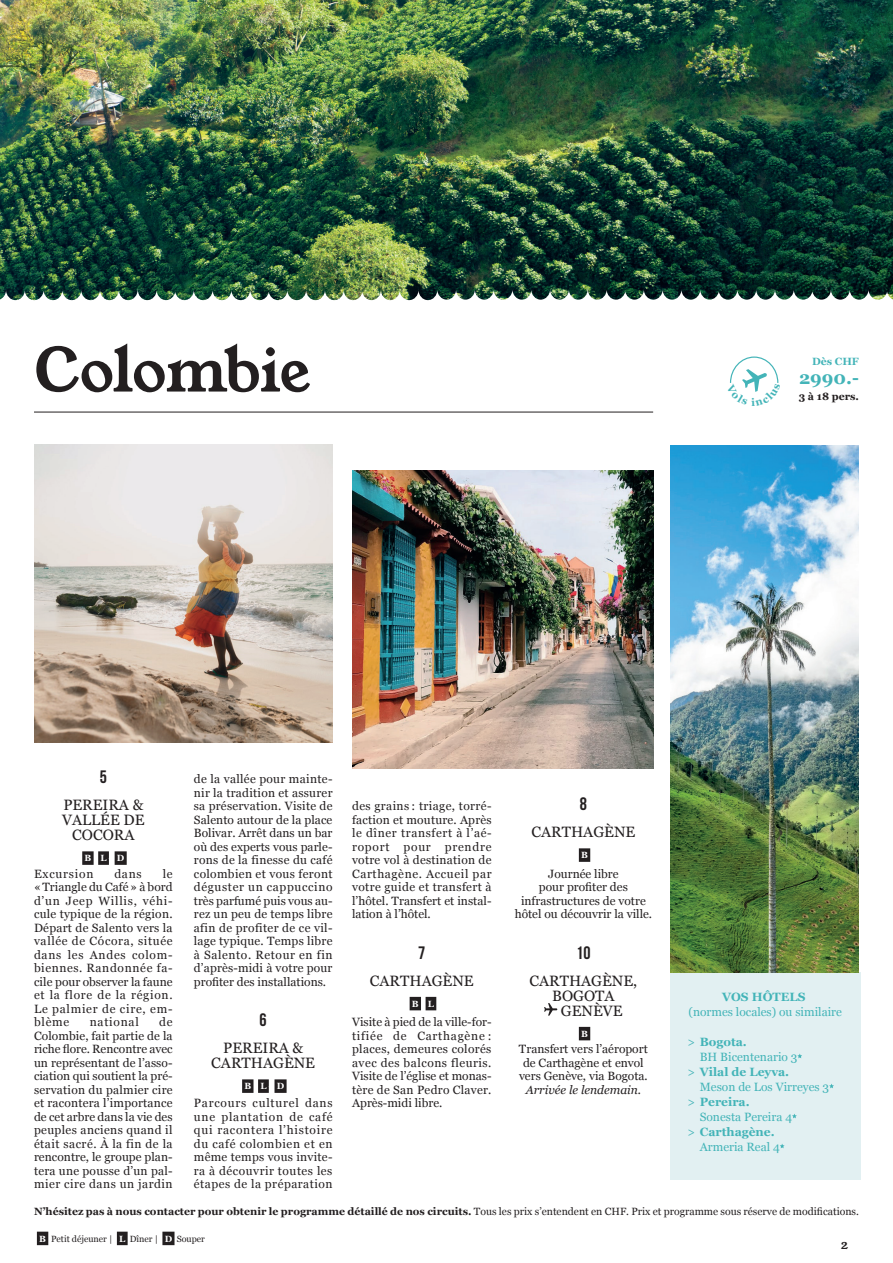
<style>
.page{position:relative;width:893px;height:1263px;background:#fff}
.page>*{position:absolute;margin:0;border:0;box-sizing:border-box;transform-origin:0 0}
.t1{font:60px "Young Serif";letter-spacing:-.025em;color:#231f20}
.t2{font:18px "Bebas Neue";color:#231f20}
.t3{font:700 18px "Georgia";color:#43b4b8}
.t4{font:15px/15px "Georgia";color:#231f20;text-align:center}
.t5{font:13.05px "Young Serif";color:#231f20}
.t6{font:12px/13.5px "Georgia";letter-spacing:.005em;color:#231f20;text-align:justify}
.t7{font:12px "Georgia";color:#43b4b8}
.t8{font:700 12px "Georgia";color:#43b4b8}
.t9{font:12px "Georgia";letter-spacing:.065em;color:#231f20}
.t10{font:700 10.5px "Georgia";color:#231f20}
.t11{font:700 10.5px "Georgia";color:#43b4b8}
.t12{font:9px "Georgia";color:#231f20}
.t13{font:700 9px "Georgia";color:#fff}
.s1{font-style:italic}
.s2{font-weight:400}
.s3{font-weight:700;color:#fff}
</style>
<div class="page">
<hr style="left:34px;top:412px;width:619px;height:1px;background:#231f20">
<div style="left:37px;top:1232px;width:11px;height:13px;background:#231f20"></div>
<div style="left:117px;top:1232px;width:11px;height:13px;background:#231f20"></div>
<div style="left:162px;top:1232px;width:13px;height:13px;background:#231f20"></div>
<div style="left:670px;top:972px;width:190px;height:208px;background:#e2f0f2"></div>
<svg style="left:797px;top:1054px;width:5px;height:4px"></svg>
<svg style="left:829px;top:1084px;width:5px;height:4px"></svg>
<svg style="left:792px;top:1114px;width:5px;height:4px"></svg>
<svg style="left:780px;top:1144px;width:4px;height:4px"></svg>
<img style="left:34px;top:445px;width:298px;height:297px">
<div style="left:82px;top:851px;width:12px;height:14px;background:#231f20"></div>
<div style="left:98px;top:851px;width:11px;height:14px;background:#231f20"></div>
<div style="left:115px;top:851px;width:12px;height:14px;background:#231f20"></div>
<div style="left:242px;top:1079px;width:11px;height:14px;background:#231f20"></div>
<div style="left:258px;top:1079px;width:11px;height:14px;background:#231f20"></div>
<div style="left:274px;top:1079px;width:13px;height:14px;background:#231f20"></div>
<div style="left:410px;top:997px;width:11px;height:13px;background:#231f20"></div>
<div style="left:426px;top:997px;width:10px;height:13px;background:#231f20"></div>
<img style="left:352px;top:471px;width:301px;height:297px">
<img style="left:670px;top:446px;width:189px;height:526px">
<div style="left:579px;top:848px;width:11px;height:14px;background:#231f20"></div>
<div style="left:579px;top:1027px;width:11px;height:13px;background:#231f20"></div>
<svg style="left:544px;top:1003px;width:13px;height:13px"></svg>
<img style="left:465px;top:0;width:428px;height:300px">
<img style="left:0;top:0;width:465px;height:300px">
<svg style="left:730px;top:356px;width:49px;height:36px"></svg>
<h1 class="t1" style="left:34px;top:329px;width:278px">Colombie</h1>
<p class="t11" style="left:812px;top:353px;width:48px">Dès CHF</p>
<h2 class="t3" style="left:799px;top:364px;width:61px">2990.-</h2>
<p class="t10" style="left:799px;top:389px;width:62px">3 à 18 pers.</p>
<h2 class="t2" style="left:100px;top:767px;width:9px">5</h2>
<p class="t4" style="left:62px;top:797px;width:84px">PEREIRA &amp;<br>VALLÉE DE<br>COCORA</p>
<p class="t13" style="left:85px;top:851px;width:41px">B L - D</p>
<p class="t9" style="left:34px;top:865px;width:61px">Excursion</p>
<p class="t6" style="left:114px;top:866px;width:29px">dans</p>
<p class="t6" style="left:34px;top:866px;width:140px;text-indent:129px">le «Triangle du Café» à bord d’un Jeep Willis, véhi&shy;cule typique de la région.<br>Départ de Salento vers la vallée de Cócora, située dans les Andes colom&shy;biennes. Randonnée fa&shy;cile pour observer la faune et la flore de la région.<br>Le palmier de cire, em&shy;blème</p>
<p class="t6" style="left:34px;top:1015px;width:140px;text-indent:125px">de Colombie, fait partie de la riche flore. Rencontre avec un représentant de l’asso&shy;ciation qui soutient la pré&shy;servation du palmier cire et racontera l’importance de cet arbre dans la vie des peuples anciens quand il était sacré. À la fin de la rencontre, le groupe plan&shy;tera une pousse d’un pal&shy;mier cire dans un jardin</p>
<p class="t9" style="left:90px;top:1013px;width:51px">national</p>
<p class="t6" style="left:194px;top:772px;width:140px">de la vallée pour mainte&shy;nir la tradition et assurer sa préservation. Visite de Salento autour de la place Bolivar. Arrêt dans un bar où des experts vous parle&shy;rons de la finesse du café colombien et vous feront déguster un cappuccino très parfumé puis vous au&shy;rez un peu de temps libre afin de profiter de ce vil&shy;lage typique. Temps libre à Salento. Retour en fin d’après-midi à votre pour profiter des installations.</p>
<h2 class="t2" style="left:260px;top:1010px;width:9px">6</h2>
<p class="t4" style="left:211px;top:1040px;width:105px">PEREIRA &amp;<br>CARTHAGÈNE</p>
<p class="t13" style="left:244px;top:1079px;width:41px">B L - D</p>
<p class="t6" style="left:194px;top:1096px;width:140px">Parcours culturel dans une plantation de café qui racontera l’histoire du café colombien et en même temps vous invite&shy;ra à découvrir toutes les étapes de la préparation</p>
<p class="t6" style="left:352px;top:799px;width:141px">des grains : triage, torré&shy;faction et mouture. Après le dîner transfert à l’aé&shy;roport pour prendre votre vol à destination de Carthagène. Accueil par votre guide et transfert à l’hôtel. Transfert et instal&shy;lation à l’hôtel.</p>
<h2 class="t2" style="left:418px;top:942px;width:9px">7</h2>
<p class="t4" style="left:370px;top:972px;width:105px">CARTHAGÈNE</p>
<p class="t13" style="left:412px;top:997px;width:24px">B L</p>
<p class="t6" style="left:352px;top:1015px;width:141px">Visite à pied de la ville-for&shy;tifiée de Carthagène : places, demeures colorés avec des balcons fleuris.<br>Visite de l’église et monas&shy;tère de San Pedro Claver.<br>Après-midi libre.</p>
<h2 class="t2" style="left:580px;top:794px;width:9px">8</h2>
<p class="t4" style="left:531px;top:824px;width:105px">CARTHAGÈNE</p>
<p class="t13" style="left:581px;top:848px;width:8px">B</p>
<p class="t6" style="left:515px;top:866px;width:139px;text-align:center">Journée libre<br>pour profiter des infrastructures de votre hôtel ou découvrir la ville.</p>
<h2 class="t2" style="left:576px;top:942px;width:16px">10</h2>
<p class="t4" style="left:529px;top:972px;width:109px">CARTHAGÈNE,</p>
<p class="t4" style="left:552px;top:987px;width:64px">BOGOTA</p>
<p class="t4" style="left:561px;top:1002px;width:63px">GENÈVE</p>
<p class="t13" style="left:581px;top:1027px;width:8px">B</p>
<p class="t6" style="left:519px;top:1042px;width:130px;text-align:center">Transfert vers l’aéroport de Carthagène et envol vers Genève, via Bogota<span class="s1">.<br>Arrivée le lendemain.</span></p>
<p class="t8" style="left:722px;top:988px;width:85px">VOS HÔTELS</p>
<p class="t7" style="left:688px;top:1003px;width:155px">(normes locales) ou similaire</p>
<p class="t8" style="left:688px;top:1033px;width:61px"><span class="s2">&gt;</span> Bogota.</p>
<p class="t7" style="left:700px;top:1048px;width:99px">BH Bicentenario 3</p>
<p class="t8" style="left:688px;top:1063px;width:103px"><span class="s2">&gt;</span> Vilal de Leyva.</p>
<p class="t7" style="left:700px;top:1078px;width:131px">Meson de Los Virreyes 3</p>
<p class="t8" style="left:688px;top:1093px;width:64px"><span class="s2">&gt;</span> Pereira.</p>
<p class="t7" style="left:700px;top:1108px;width:94px">Sonesta Pereira 4</p>
<p class="t8" style="left:688px;top:1123px;width:89px"><span class="s2">&gt;</span> Carthagène.</p>
<p class="t7" style="left:700px;top:1138px;width:82px">Armeria Real 4</p>
<p class="t10" style="left:34px;top:1203px;width:826px">N’hésitez pas à nous contacter pour obtenir le programme détaillé de nos circuits. <span class="s2">Tous les prix s’entendent en CHF. Prix et programme sous réserve de modifications.</span></p>
<p class="t12" style="left:39px;top:1232px;width:167px"><span class="s3">B</span> Petit déjeuner | <span class="s3">L</span> Dîner | <span class="s3">D</span> Souper</p>
<p class="t5" style="left:841px;top:1235px;width:8px">2</p>
</div>
